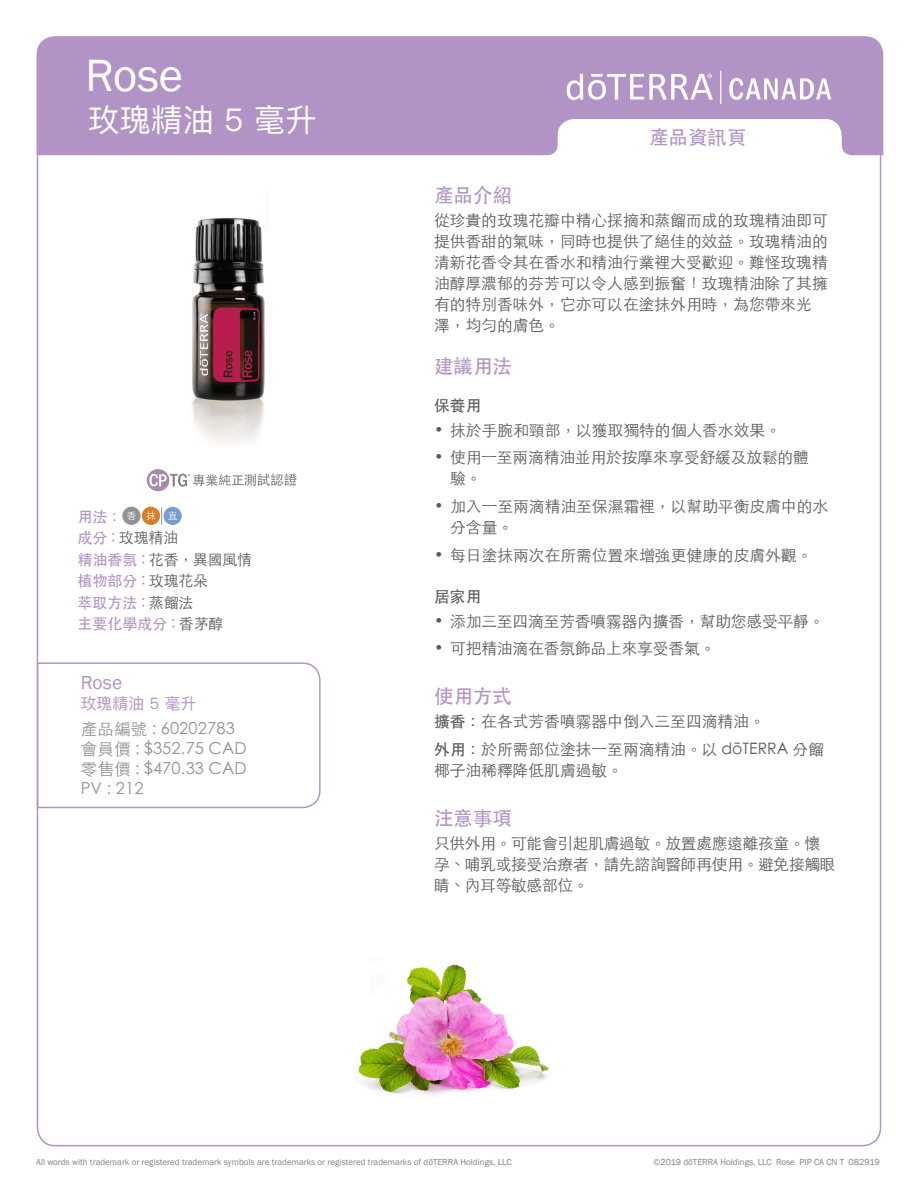
<style>
.page{position:relative;width:918px;height:1188px;background:#fff}
.page>*{position:absolute;margin:0;border:0;box-sizing:border-box;transform-origin:0 0}
.Main_H1{font:46.5px "Franklin Gothic";color:#fff}
.Main_H2{font:31.5px "Ping Fang TC";color:#fff}
.Purple_Headers{font:500 19.5px "ST Heiti TC";color:#b194c5}
.Tag_H1{font:19.5px "Franklin Gothic";color:#b194c5}
.Tag_details{font:300 16.5px "ST Heiti TC";letter-spacing:.01em;color:#919295}
.Body{font:300 15.75px/21px "ST Heiti TC";color:#5a5a5d}
.Body-2{font:300 15.75px/21px "ST Heiti TC";letter-spacing:-.02em;color:#5a5a5d}
.Directions_Bold_Attr{font:300 15.75px/21px "ST Heiti TC";color:#5a5a5d}
.Tag_H2{font:15.75px "Ping Fang TC";letter-spacing:.01em;color:#b194c5}
.Uses__Cosmetic__Food{font:500 15.75px "ST Heiti TC";color:#5a5a5d}
.Oil_Attribute_Panel{font:500 15px "ST Heiti TC";color:#b194c5}
.Oil_Attribute_Panel-2{font:300 15px "ST Heiti TC";letter-spacing:-.02em;color:#5a5a5d}
.t1{font:9px "Franklin Gothic";color:#808285}
.s1{font-weight:500;color:#b194c5}
.s2{font-weight:300;color:#5a5a5d}
.s3{font-weight:500}
</style>
<div class="page">
<svg style="left:37px;top:36px;width:846px;height:119px;background:#b99fcb"></svg>
<svg style="left:729px;top:78px;width:102px;height:22px"></svg>
<svg style="left:567px;top:74px;width:146px;height:26px"></svg>
<hr style="left:720px;top:71px;width:1px;height:33px;background:#fff">
<img style="left:192px;top:218px;width:73px;height:224px">
<div style="left:163px;top:507px;width:19px;height:18px;background:#799cd1;border-radius:50%"></div>
<svg style="left:161px;top:507px;width:1px;height:17px"></svg>
<div style="left:122px;top:507px;width:19px;height:18px;background:#919295;border-radius:50%"></div>
<div style="left:142px;top:507px;width:18px;height:18px;background:#d77c29;border-radius:50%"></div>
<svg style="left:127px;top:511px;width:9px;height:9px"></svg>
<svg style="left:146px;top:511px;width:9px;height:9px"></svg>
<svg style="left:168px;top:511px;width:9px;height:9px"></svg>
<svg style="left:36px;top:662px;width:285px;height:147px"></svg>
<svg style="left:147px;top:469px;width:150px;height:22px"></svg>
<img style="left:358px;top:964px;width:191px;height:132px">
<p class="Main_H1" style="left:85px;top:47px;width:99px">Rose</p>
<p class="Main_H2" style="left:88px;top:100px;width:230px">玫瑰精油 5 毫升</p>
<p class="Oil_Attribute_Panel" style="left:77px;top:508px;width:46px">用法：</p>
<p class="Oil_Attribute_Panel-2" style="left:77px;top:525px;width:102px"><span class="s1">成分 :</span> 玫瑰精油</p>
<p class="Oil_Attribute_Panel-2" style="left:77px;top:546px;width:176px"><span class="s1">精油香氛 :</span> 花香，異國風情</p>
<p class="Oil_Attribute_Panel" style="left:77px;top:573px;width:132px">植物部分 : <span class="s2">玫瑰花朵</span></p>
<p class="Oil_Attribute_Panel" style="left:77px;top:594px;width:118px">萃取方法 : <span class="s2">蒸餾法</span></p>
<p class="Oil_Attribute_Panel" style="left:77px;top:615px;width:148px">主要化學成分 : <span class="s2">香茅醇</span></p>
<p class="Tag_H1" style="left:81px;top:671px;width:43px">Rose</p>
<p class="Tag_H2" style="left:81px;top:694px;width:117px">玫瑰精油 5 毫升</p>
<p class="Tag_details" style="left:81px;top:715px;width:156px">產品編號 : 60202783</p>
<p class="Tag_details" style="left:81px;top:735px;width:168px">會員價 : $352.75 CAD</p>
<p class="Tag_details" style="left:81px;top:755px;width:168px">零售價 : $470.33 CAD</p>
<p class="Tag_details" style="left:81px;top:775px;width:64px">PV : 212</p>
<p class="Purple_Headers" style="left:649px;top:127px;width:99px">產品資訊頁</p>
<p class="Purple_Headers" style="left:434px;top:184px;width:79px">產品介紹</p>
<p class="Body" style="left:434px;top:208px;width:395px">從珍貴的玫瑰花瓣中精心採摘和蒸餾而成的玫瑰精油即可提供香甜的氣味，同時也提供了絕佳的效益。玫瑰精油的清新花香令其在香水和精油行業裡大受歡迎。難怪玫瑰精油醇厚濃郁的芬芳可以令人感到振奮！玫瑰精油除了其擁有的特別香味外，它亦可以在塗抹外用時，為您帶來光澤，均勻的膚色。</p>
<p class="Purple_Headers" style="left:434px;top:355px;width:79px">建議用法</p>
<p class="Uses__Cosmetic__Food" style="left:434px;top:397px;width:49px">保養用</p>
<p class="Body" style="left:434px;top:418px;width:348px">• 抹於手腕和頸部，以獲取獨特的個人香水效果。</p>
<p class="Body" style="left:450px;top:445px;width:360px;text-indent:-16px">• 使用一至兩滴精油並用於按摩來享受舒緩及放鬆的體驗。</p>
<p class="Body" style="left:450px;top:494px;width:379px;text-indent:-16px">• 加入一至兩滴精油至保濕霜裡，以幫助平衡皮膚中的水分含量。</p>
<p class="Body" style="left:434px;top:543px;width:380px">• 每日塗抹兩次在所需位置來增強更健康的皮膚外觀。</p>
<p class="Uses__Cosmetic__Food" style="left:434px;top:588px;width:49px">居家用</p>
<p class="Body" style="left:434px;top:609px;width:392px">• 添加三至四滴至芳香噴霧器內擴香，幫助您感受平靜。</p>
<p class="Body" style="left:434px;top:636px;width:283px">• 可把精油滴在香氛飾品上來享受香氣。</p>
<p class="Purple_Headers" style="left:434px;top:685px;width:79px">使用方式</p>
<p class="Directions_Bold_Attr" style="left:434px;top:710px;width:332px"><span class="s3">擴香：</span>在各式芳香噴霧器中倒入三至四滴精油。</p>
<p class="Directions_Bold_Attr" style="left:434px;top:737px;width:391px"><span class="s3">外用：</span>於所需部位塗抹一至兩滴精油。以 dōTERRA 分餾椰子油稀釋降低肌膚過敏。</p>
<p class="Purple_Headers" style="left:434px;top:807px;width:79px">注意事項</p>
<p class="Body-2" style="left:434px;top:831px;width:403px">只供外用。可能會引起肌膚過敏。放置處應遠離孩童。懷孕、哺乳或接受治療者，請先諮詢醫師再使用。避免接觸眼睛、內耳等敏感部位。</p>
<p class="t1" style="left:36px;top:1156px;width:477px">All words with trademark or registered trademark symbols are trademarks or registered trademarks of dōTERRA Holdings, LLC</p>
<p class="t1" style="left:654px;top:1156px;width:228px">©2019 dōTERRA Holdings, LLC Rose PIP CA CN T 082919</p>
</div>
